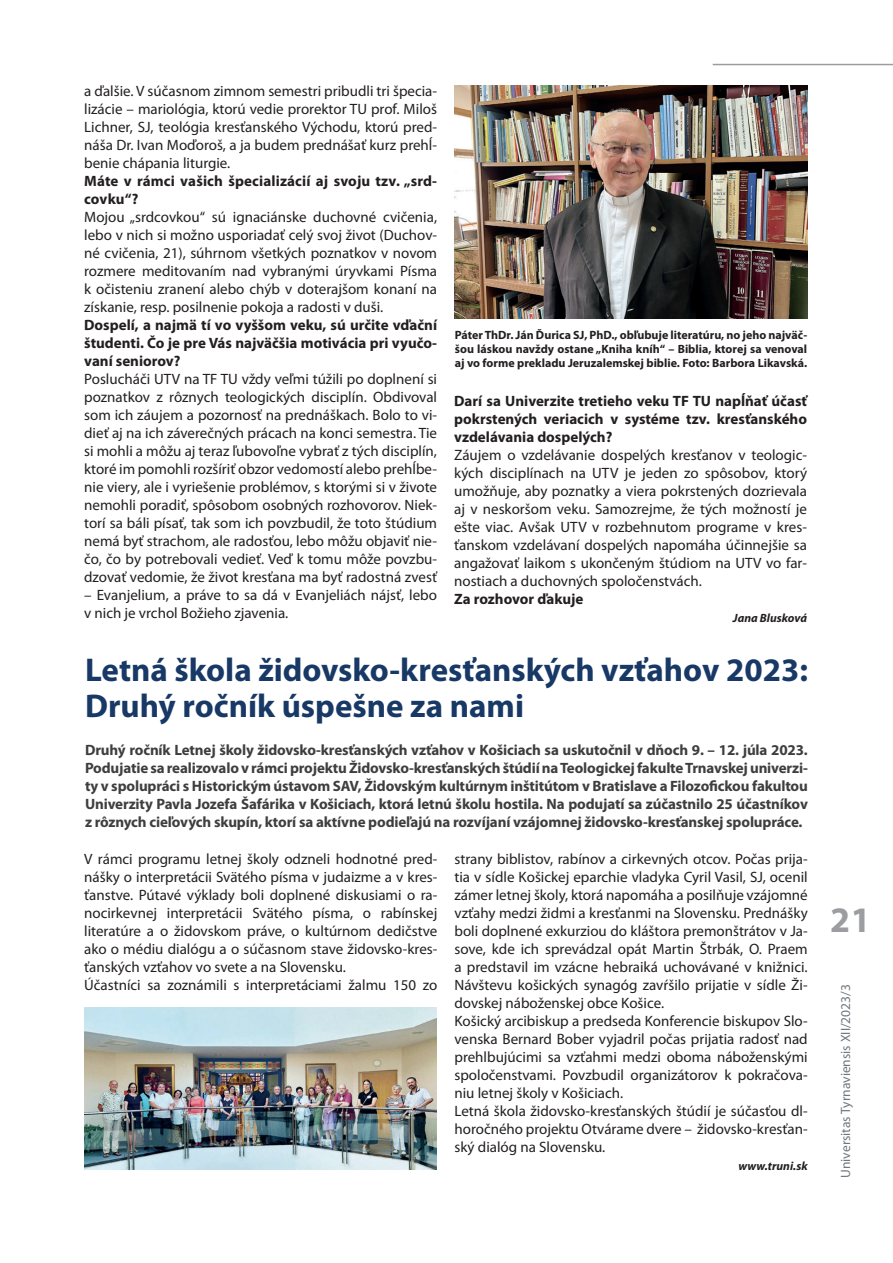
<style>
.page{position:relative;width:893px;height:1263px;background:#fff}
.page>*{position:absolute;margin:0;border:0;box-sizing:border-box;transform-origin:0 0}
.t1{font:700 36px "Myriad Pro";color:#9b9da0}
.t2{font:700 33px/36px "Myriad Pro";color:#183966}
.t3{font:15px/18px "Myriad Pro";color:#231f20;text-align:justify}
.t4{font:700 15px/18px "Myriad Pro";letter-spacing:-.01em;color:#3e3e3f;text-align:justify}
.t5{font:700 15px/18px "Myriad Pro";color:#231f20;text-align:justify}
.t6{font:13.5px "Myriad Pro";color:#70777f}
.t7{font:700 12px/14.4px "Myriad Pro";color:#231f20;text-align:justify}
.t8{font:italic 700 12px "Myriad Pro";color:#231f20}
</style>
<div class="page">
<hr style="left:713px;top:64px;width:180px;height:1px;background:#9b9da0">
<img style="left:84px;top:1008px;width:353px;height:161px">
<img style="left:455px;top:85px;width:352px;height:234px">
<p class="t3" style="left:84px;top:82px;width:354px">a ďalšie. V súčasnom zimnom semestri pribudli tri špecia&shy;lizácie – mariológia, ktorú vedie prorektor TU prof. Miloš Lichner, SJ, teológia kresťanského Východu, ktorú pred&shy;náša Dr. Ivan Moďoroš, a ja budem prednášať kurz prehĺ&shy;benie chápania liturgie.</p>
<p class="t5" style="left:84px;top:172px;width:354px">Máte v rámci vašich špecializácií aj svoju tzv. „srd&shy;covku“?</p>
<p class="t3" style="left:84px;top:208px;width:354px">Mojou „srdcovkou“ sú ignaciánske duchovné cvičenia, lebo v nich si možno usporiadať celý svoj život (Duchov&shy;né cvičenia, 21), súhrnom všetkých poznatkov v novom rozmere meditovaním nad vybranými úryvkami Písma k očisteniu zranení alebo chýb v doterajšom konaní na získanie, resp. posilnenie pokoja a radosti v duši.</p>
<p class="t5" style="left:84px;top:316px;width:354px">Dospelí, a najmä tí vo vyššom veku, sú určite vďační študenti. Čo je pre Vás najväčšia motivácia pri vyučo&shy;vaní seniorov?</p>
<p class="t3" style="left:84px;top:370px;width:354px">Poslucháči UTV na TF TU vždy veľmi túžili po doplnení si poznatkov z rôznych teologických disciplín. Obdivoval som ich záujem a pozornosť na prednáškach. Bolo to vi&shy;dieť aj na ich záverečných prácach na konci semestra. Tie si mohli a môžu aj teraz ľubovoľne vybrať z tých disciplín, ktoré im pomohli rozšíriť obzor vedomostí alebo prehĺbe&shy;nie viery, ale i vyriešenie problémov, s ktorými si v živote nemohli poradiť, spôsobom osobných rozhovorov. Niek&shy;torí sa báli písať, tak som ich povzbudil, že toto štúdium nemá byť strachom, ale radosťou, lebo môžu objaviť nie&shy;čo, čo by potrebovali vedieť. Veď k tomu môže povzbu&shy;dzovať vedomie, že život kresťana ma byť radostná zvesť</p>
<p class="t3" style="left:84px;top:586px;width:354px">– Evanjelium, a práve to sa dá v Evanjeliách nájsť, lebo v nich je vrchol Božieho zjavenia.</p>
<p class="t7" style="left:455px;top:327px;width:354px">Páter ThDr. Ján Ďurica SJ, PhD., obľubuje literatúru, no jeho najväč&shy;šou láskou navždy ostane „Kniha kníh“ – Biblia, ktorej sa venoval aj vo forme prekladu Jeruzalemskej biblie. Foto: Barbora Likavská.</p>
<p class="t5" style="left:454px;top:391px;width:354px">Darí sa Univerzite tretieho veku TF TU napĺňať účasť pokrstených veriacich v systéme tzv. kresťanského vzdelávania dospelých?</p>
<p class="t3" style="left:454px;top:446px;width:354px">Záujem o vzdelávanie dospelých kresťanov v teologic&shy;kých disciplínach na UTV je jeden zo spôsobov, ktorý umožňuje, aby poznatky a viera pokrstených dozrievala aj v neskoršom veku. Samozrejme, že tých možností je ešte viac. Avšak UTV v rozbehnutom programe v kres&shy;ťanskom vzdelávaní dospelých napomáha účinnejšie sa angažovať laikom s ukončeným štúdiom na UTV vo far&shy;nostiach a duchovných spoločenstvách.</p>
<p class="t5" style="left:454px;top:589px;width:131px">Za rozhovor ďakuje</p>
<p class="t8" style="left:733px;top:610px;width:76px">Jana Blusková</p>
<h2 class="t2" style="left:85px;top:651px;width:724px">Letná škola židovsko-kresťanských vzťahov 2023:<br>Druhý ročník úspešne za nami</h2>
<p class="t4" style="left:85px;top:740px;width:724px">Druhý ročník Letnej školy židovsko-kresťanských vzťahov v Košiciach sa uskutočnil v dňoch 9. – 12. júla 2023.<br>Podujatie sa realizovalo v rámci projektu Židovsko-kresťanských štúdií na Teologickej fakulte Trnavskej univerzi&shy;ty v spolupráci s Historickým ústavom SAV, Židovským kultúrnym inštitútom v Bratislave a Filozofickou fakultou Univerzity Pavla Jozefa Šafárika v Košiciach, ktorá letnú školu hostila. Na podujatí sa zúčastnilo 25 účastníkov z rôznych cieľových skupín, ktorí sa aktívne podieľajú na rozvíjaní vzájomnej židovsko-kresťanskej spolupráce.</p>
<p class="t3" style="left:84px;top:850px;width:355px;text-align:left">V rámci programu letnej školy odzneli hodnotné pred&shy;nášky o interpretácii Svätého písma v judaizme a v kres&shy;ťanstve. Pútavé výklady boli doplnené diskusiami o ra&shy;nocirkevnej interpretácii Svätého písma, o rabínskej literatúre a o židovskom práve, o kultúrnom dedičstve ako o médiu dialógu a o súčasnom stave židovsko-kres&shy;ťanských vzťahov vo svete a na Slovensku.<br>Účastníci sa zoznámili s interpretáciami žalmu 150 zo</p>
<p class="t3" style="left:454px;top:850px;width:355px;text-align:left">strany biblistov, rabínov a cirkevných otcov. Počas prija&shy;tia v sídle Košickej eparchie vladyka Cyril Vasil, SJ, ocenil zámer letnej školy, ktorá napomáha a posilňuje vzájomné vzťahy medzi židmi a kresťanmi na Slovensku. Prednášky boli doplnené exkurziou do kláštora premonštrátov v Ja&shy;sove, kde ich sprevádzal opát Martin Štrbák, O. Praem a predstavil im vzácne hebraiká uchovávané v knižnici.<br>Návštevu košických synagóg zavŕšilo prijatie v sídle Ži&shy;dovskej náboženskej obce Košice.<br>Košický arcibiskup a predseda Konferencie biskupov Slo&shy;venska Bernard Bober vyjadril počas prijatia radosť nad prehlbujúcimi sa vzťahmi medzi oboma náboženskými spoločenstvami. Povzbudil organizátorov k pokračova&shy;niu letnej školy v Košiciach.<br>Letná škola židovsko-kresťanských štúdií je súčasťou dl&shy;horočného projektu Otvárame dvere – židovsko-kresťan&shy;ský dialóg na Slovensku.</p>
<p class="t8" style="left:739px;top:1158px;width:71px">www.truni.sk</p>
<h1 class="t1" style="left:830px;top:896px;width:42px">21</h1>
<p class="t6" style="left:837px;top:1178px;width:195px;rotate:-90deg">Universitas Tyrnaviensis XII/2023/3</p>
</div>
